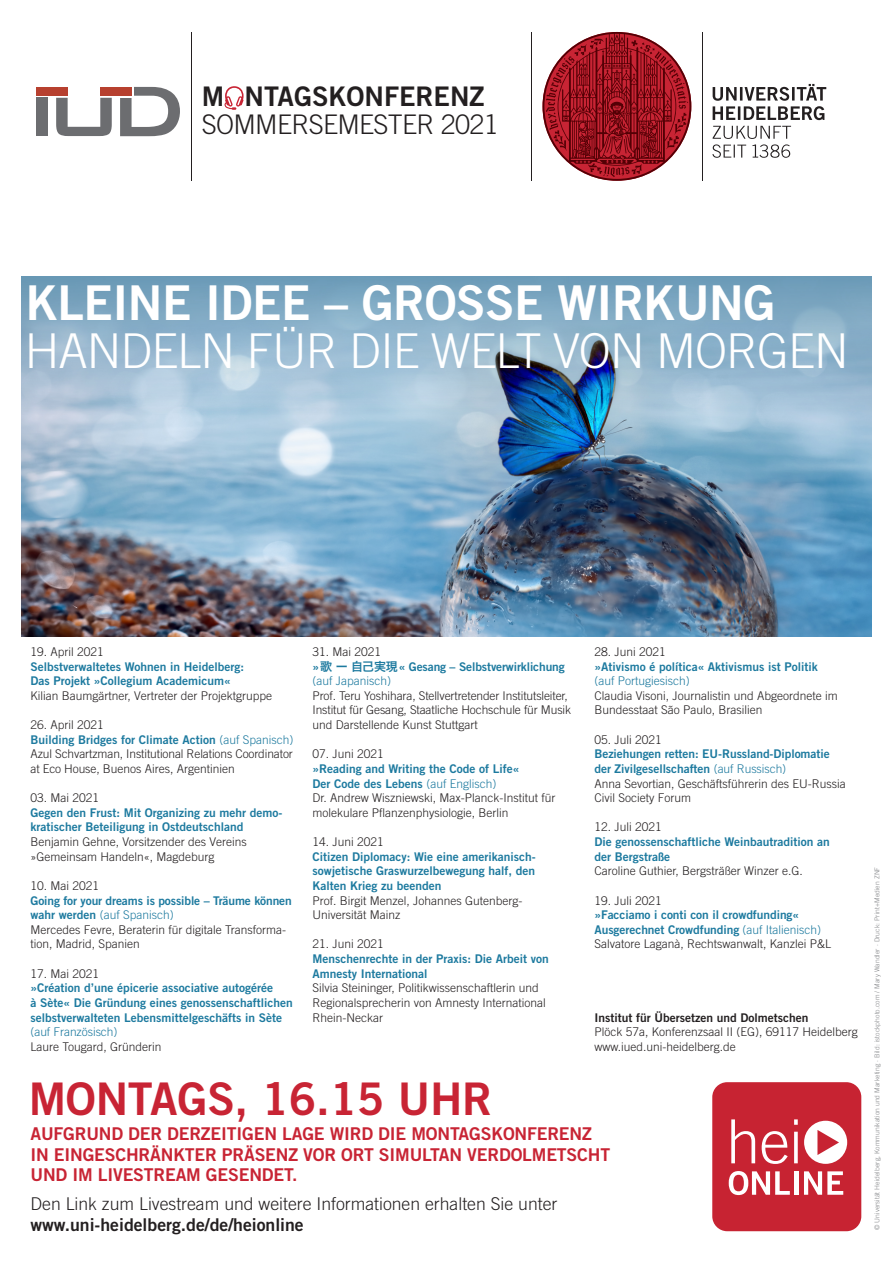
<style>
.page{position:relative;width:893px;height:1263px;background:#fff}
.page>*{position:absolute;margin:0;border:0;box-sizing:border-box;transform-origin:0 0}
._03_Trade_Gothic_LT{font:300 48px/48px "Trade Gothic LT Std";letter-spacing:-.02em;color:#fff}
.Fließtext_light{font:45px "Trade Gothic LT Std Bd 2";letter-spacing:-.005em;color:#c82434}
.t1{font:300 27px "Trade Gothic LT Std";letter-spacing:-.025em;color:#231f20}
.t2{font:27px "Trade Gothic LT Std Bd 2";color:#231f20}
.Fließtext_light-2{font:17.62px/20.6px "Trade Gothic LT Std Bd 2";letter-spacing:-.01em;color:#c82434}
.Fließtext_light-3{font:300 17.62px/20.6px "Trade Gothic LT Std";color:#231f20}
.Fließtext_light-4{font:300 12px/14.6px "Trade Gothic LT Pro";color:#231f20}
.t3{font:12px/14.6px "Trade Gothic LT Pro Bd 2";color:#1d7a9f}
.t4{font:300 6.75px "Trade Gothic LT Std";letter-spacing:.01em;color:#808285}
.s1{font-family:"Trade Gothic LT Std Bd 2";font-weight:400}
.s2{font-family:"Trade Gothic LT Pro";font-weight:300}
.s3{font-family:"Hira Kaku Pro N W6"}
</style>
<div class="page">
<img style="left:21px;top:415px;width:851px;height:222px">
<svg style="left:21px;top:276px;width:851px;height:139px;background:#8bafc8"></svg>
<div style="left:712px;top:1082px;width:149px;height:149px;background:#c72332;border-radius:15px"></div>
<svg style="left:731px;top:1119px;width:24px;height:44px"></svg>
<svg style="left:762px;top:1131px;width:26px;height:33px"></svg>
<svg style="left:794px;top:1119px;width:4px;height:44px"></svg>
<svg style="left:729px;top:1171px;width:61px;height:24px"></svg>
<hr style="left:794px;top:1171px;width:4px;height:24px;background:#fff">
<svg style="left:804px;top:1171px;width:39px;height:24px"></svg>
<svg style="left:804px;top:1121px;width:43px;height:43px"></svg>
<hr style="left:702px;top:32px;width:1px;height:149px;background:#231f20">
<svg style="left:712px;top:126px;width:79px;height:32px"></svg>
<svg style="left:713px;top:84px;width:113px;height:36px"></svg>
<svg style="left:542px;top:32px;width:149px;height:149px"></svg>
<hr style="left:532px;top:32px;width:1px;height:149px;background:#231f20">
<hr style="left:191px;top:32px;width:1px;height:149px;background:#231f20">
<svg style="left:120px;top:87px;width:60px;height:49px"></svg>
<div style="left:119px;top:85px;width:15px;height:13px;background:#fff"></div>
<svg style="left:56px;top:98px;width:56px;height:38px"></svg>
<div style="left:36px;top:98px;width:12px;height:38px;background:#6c6d70"></div>
<div style="left:36px;top:87px;width:32px;height:9px;background:#b7402f"></div>
<div style="left:100px;top:87px;width:32px;height:9px;background:#b7402f"></div>
<svg style="left:224px;top:86px;width:20px;height:24px"></svg>
<p class="t2" style="left:202px;top:80px;width:284px">M NTAGSKONFERENZ</p>
<p class="t1" style="left:202px;top:108px;width:299px">SOMMERSEMESTER 2021</p>
<p class="_03_Trade_Gothic_LT" style="left:25px;top:278px;width:825px"><span class="s1">KLEINE IDEE – GROSSE WIRKUNG<br></span>HANDELN FÜR DIE WELT VON MORGEN</p>
<p class="Fließtext_light-4" style="left:30px;top:644px;width:75px">19. April 2021</p>
<p class="t3" style="left:30px;top:659px;width:215px">Selbstverwaltetes Wohnen in Heidelberg:<br>Das Projekt »Collegium Academicum«</p>
<p class="Fließtext_light-4" style="left:30px;top:688px;width:243px">Kilian Baumgärtner, Vertreter der Projektgruppe</p>
<p class="Fließtext_light-4" style="left:30px;top:717px;width:75px">26. April 2021</p>
<p class="t3" style="left:30px;top:732px;width:265px">Building Bridges for Climate Action <span class="s2">(auf Spanisch)</span></p>
<p class="Fließtext_light-4" style="left:30px;top:747px;width:264px">Azul Schvartzman, Institutional Relations Coordinator at Eco House, Buenos Aires, Argentinien</p>
<p class="Fließtext_light-4" style="left:30px;top:790px;width:70px">03. Mai 2021</p>
<p class="t3" style="left:30px;top:805px;width:253px">Gegen den Frust: Mit Organizing zu mehr demo&shy;kratischer Beteiligung in Ostdeutschland</p>
<p class="Fließtext_light-4" style="left:30px;top:834px;width:218px">Benjamin Gehne, Vorsitzender des Vereins »Gemeinsam Handeln«, Magdeburg</p>
<p class="Fließtext_light-4" style="left:30px;top:878px;width:70px">10. Mai 2021</p>
<p class="t3" style="left:30px;top:893px;width:263px">Going for your dreams is possible – Träume können wahr werden <span class="s2">(auf Spanisch)</span></p>
<p class="Fließtext_light-4" style="left:30px;top:922px;width:257px">Mercedes Fevre, Beraterin für digitale Transforma&shy;tion, Madrid, Spanien</p>
<p class="Fließtext_light-4" style="left:30px;top:966px;width:70px">17. Mai 2021</p>
<p class="t3" style="left:30px;top:980px;width:264px">»Création d’une épicerie associative autogérée<br>à Sète« Die Gründung eines genossenschaftlichen selbstverwalteten Lebensmittelgeschäfts in Sète <span class="s2">(auf Französisch)</span></p>
<p class="Fließtext_light-4" style="left:30px;top:1039px;width:132px">Laure Tougard, Gründerin</p>
<p class="Fließtext_light-4" style="left:312px;top:644px;width:70px">31. Mai 2021</p>
<p class="t3" style="left:312px;top:659px;width:254px">»<span class="s3">歌 ー 自己実現</span>« Gesang – Selbstverwirklichung <span class="s2">(auf Japanisch)</span></p>
<p class="Fließtext_light-4" style="left:312px;top:688px;width:260px">Prof. Teru Yoshihara, Stellvertretender Institutsleiter,<br>Institut für Gesang, Staatliche Hochschule für Musik und Darstellende Kunst Stuttgart</p>
<p class="Fließtext_light-4" style="left:312px;top:747px;width:73px">07. Juni 2021</p>
<p class="t3" style="left:312px;top:761px;width:208px">»Reading and Writing the Code of Life«<br>Der Code des Lebens <span class="s2">(auf Englisch)</span></p>
<p class="Fließtext_light-4" style="left:312px;top:790px;width:245px">Dr. Andrew Wiszniewski, Max-Planck-Institut für molekulare Pflanzenphysiologie, Berlin</p>
<p class="Fließtext_light-4" style="left:312px;top:834px;width:73px">14. Juni 2021</p>
<p class="t3" style="left:312px;top:849px;width:225px;text-align:justify">Citizen Diplomacy: Wie eine amerikanisch&shy;sowjetische Graswurzelbewegung half, den Kalten Krieg zu beenden</p>
<p class="Fließtext_light-4" style="left:312px;top:893px;width:212px">Prof. Birgit Menzel, Johannes Gutenberg-<br>Universität Mainz</p>
<p class="Fließtext_light-4" style="left:312px;top:937px;width:73px">21. Juni 2021</p>
<p class="t3" style="left:312px;top:951px;width:238px">Menschenrechte in der Praxis: Die Arbeit von<br>Amnesty International</p>
<p class="Fließtext_light-4" style="left:312px;top:981px;width:235px">Silvia Steininger, Politikwissenschaftlerin und<br>Regionalsprecherin von Amnesty International<br>Rhein-Neckar</p>
<p class="Fließtext_light-4" style="left:594px;top:644px;width:73px">28. Juni 2021</p>
<p class="t3" style="left:594px;top:659px;width:225px">»Ativismo é política« Aktivismus ist Politik <span class="s2">(auf Portugiesisch)</span></p>
<p class="Fließtext_light-4" style="left:594px;top:688px;width:245px">Claudia Visoni, Journalistin und Abgeordnete im<br>Bundesstaat São Paulo, Brasilien</p>
<p class="Fließtext_light-4" style="left:594px;top:732px;width:69px">05. Juli 2021</p>
<p class="t3" style="left:594px;top:746px;width:237px">Beziehungen retten: EU-Russland-Diplomatie der Zivilgesellschaften <span class="s2">(auf Russisch)</span></p>
<p class="Fließtext_light-4" style="left:594px;top:776px;width:253px">Anna Sevortian, Geschäftsführerin des EU-Russia<br>Civil Society Forum</p>
<p class="Fließtext_light-4" style="left:594px;top:820px;width:69px">12. Juli 2021</p>
<p class="t3" style="left:594px;top:834px;width:237px">Die genossenschaftliche Weinbautradition an der Bergstraße</p>
<p class="Fließtext_light-4" style="left:594px;top:864px;width:210px">Caroline Guthier, Bergsträßer Winzer e.G.</p>
<p class="Fließtext_light-4" style="left:594px;top:893px;width:69px">19. Juli 2021</p>
<p class="t3" style="left:594px;top:907px;width:228px">»Facciamo i conti con il crowdfunding«<br>Ausgerechnet Crowdfunding <span class="s2">(auf Italienisch)</span></p>
<p class="Fließtext_light-4" style="left:594px;top:937px;width:238px">Salvatore Laganà, Rechtswanwalt, Kanzlei P&amp;L</p>
<p class="Fließtext_light-4" style="left:594px;top:1010px;width:265px"><span class="s1">Institut für Übersetzen und Dolmetschen<br></span>Plöck 57a, Konferenzsaal II (EG), 69117 Heidelberg www.iued.uni-heidelberg.de</p>
<p class="Fließtext_light" style="left:29px;top:1071px;width:465px">MONTAGS, 16.15 UHR</p>
<p class="Fließtext_light-2" style="left:30px;top:1123px;width:581px">AUFGRUND DER DERZEITIGEN LAGE WIRD DIE MONTAGSKONFERENZ<br>IN EINGESCHRÄNKTER PRÄSENZ VOR ORT SIMULTAN VERDOLMETSCHT<br>UND IM LIVESTREAM GESENDET.</p>
<p class="Fließtext_light-3" style="left:30px;top:1194px;width:528px">Den Link zum Livestream und weitere Informationen erhalten Sie unter <span class="s1">www.uni-heidelberg.de/de/heionline</span></p>
<p class="t4" style="left:873px;top:1230px;width:365px;rotate:-90deg">© Universität Heidelberg, Kommunikation und Marketing · Bild: istockphoto.com / Mary Wandler · Druck: Print+Medien ZNF</p>
</div>
